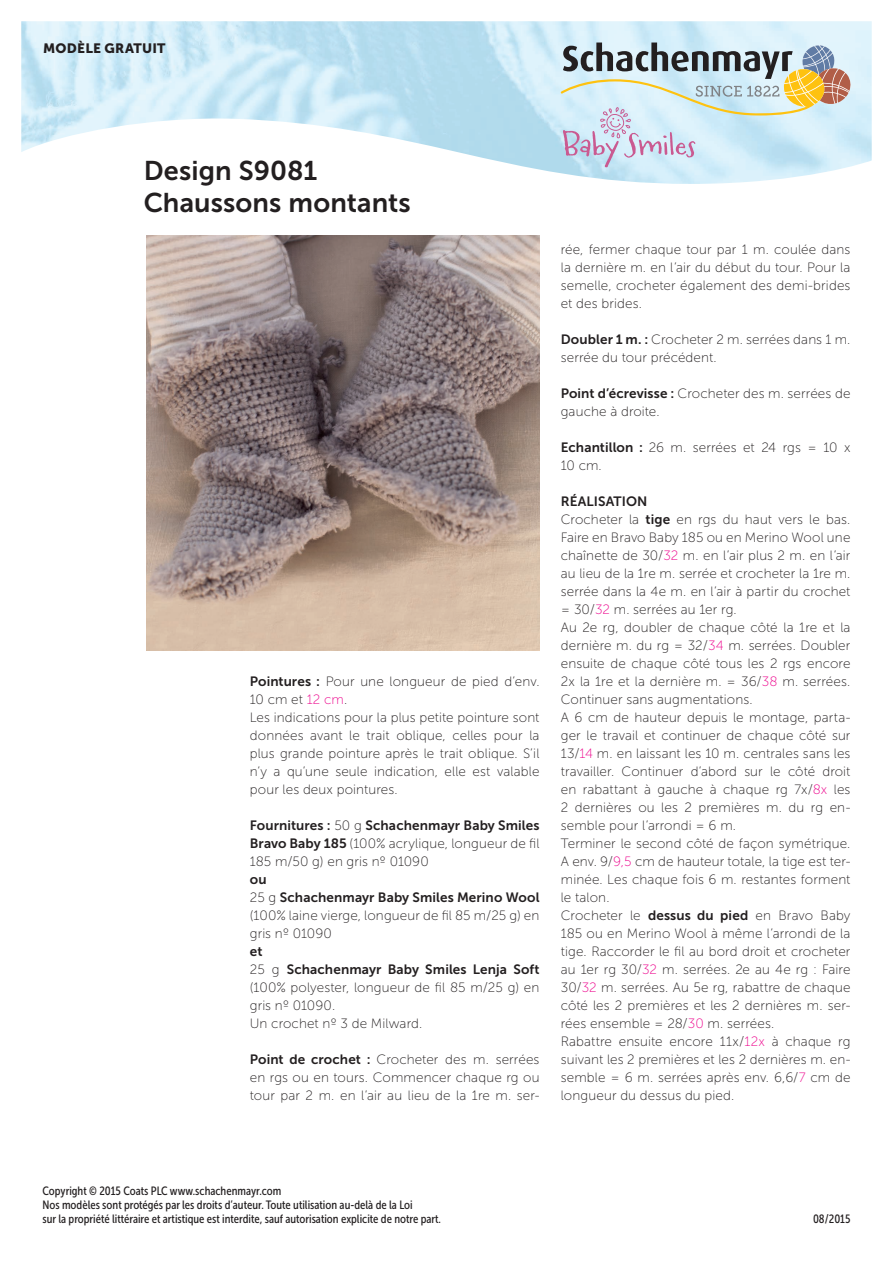
<style>
.page{position:relative;width:893px;height:1263px;background:#fff}
.page>*{position:absolute;margin:0;border:0;box-sizing:border-box;transform-origin:0 0}
.t1{font:27px/31.5px "Museo Sans 700";letter-spacing:.005em;color:#231f20}
.t2{font:13.5px/18px "Museo Sans 100";letter-spacing:.01em;color:#231f20}
.t3{font:13.5px/18px "Museo Sans 700";letter-spacing:.01em;color:#231f20}
.t4{font:13.5px "Museo Sans 900";letter-spacing:.02em;color:#231f20}
.t5{font:12px/14.4px "Museo Sans Cond 500";color:#231f20}
.s1{font-family:"Museo Sans 700"}
.s2{color:#ed028c}
.s3{font-family:"Museo Sans 100"}
</style>
<div class="page">
<img style="left:21px;top:21px;width:851px;height:163px">
<svg style="left:561px;top:43px;width:289px;height:124px;background:#c4d2d6"></svg>
<img style="left:146px;top:235px;width:393px;height:415px">
<p class="t4" style="left:43px;top:40px;width:124px">MODÈLE GRATUIT</p>
<h1 class="t1" style="left:144px;top:155px;width:269px">Design S9081<br>Chaussons montants</h1>
<p class="t2" style="left:250px;top:672px;width:291px"><span class="s1">Pointures :</span> Pour une longueur de pied d’env.<br>10 cm et <span class="s2">12 cm</span>.<br>Les indications pour la plus petite pointure sont données avant le trait oblique, celles pour la plus grande pointure après le trait oblique. S’il n’y a qu’une seule indication, elle est valable pour les deux pointures.</p>
<p class="t3" style="left:250px;top:816px;width:291px">Fournitures : <span class="s3">50 g</span> Schachenmayr Baby Smiles</p>
<p class="t2" style="left:250px;top:834px;width:291px"><span class="s1">Bravo Baby 185</span> (100% acrylique, longueur de fil<br>185 m/50 g) en gris nº 01090</p>
<p class="t3" style="left:250px;top:870px;width:291px">ou<br><span class="s3">25 g</span> Schachenmayr Baby Smiles Merino Wool</p>
<p class="t2" style="left:250px;top:906px;width:291px">(100% laine vierge, longueur de fil 85 m/25 g) en gris nº 01090</p>
<p class="t3" style="left:250px;top:942px;width:291px">et<br><span class="s3">25 g</span> Schachenmayr Baby Smiles Lenja Soft</p>
<p class="t2" style="left:250px;top:978px;width:291px">(100% polyester, longueur de fil 85 m/25 g) en gris nº 01090.<br>Un crochet nº 3 de Milward.</p>
<p class="t2" style="left:250px;top:1050px;width:291px;text-align:justify"><span class="s1">Point de crochet :</span> Crocheter des m. serrées en rgs ou en tours. Commencer chaque rg ou tour par 2 m. en l’air au lieu de la 1re m. ser-</p>
<p class="t2" style="left:561px;top:240px;width:291px;text-align:justify">rée, fermer chaque tour par 1 m. coulée dans la dernière m. en l’air du début du tour. Pour la semelle, crocheter également des demi-brides et des brides.</p>
<p class="t2" style="left:561px;top:330px;width:291px"><span class="s1">Doubler 1 m. :</span> Crocheter 2 m. serrées dans 1 m. serrée du tour précédent.</p>
<p class="t2" style="left:561px;top:384px;width:291px"><span class="s1">Point d’écrevisse :</span> Crocheter des m. serrées de gauche à droite.</p>
<p class="t2" style="left:561px;top:438px;width:291px"><span class="s1">Echantillon :</span> 26 m. serrées et 24 rgs = 10 x<br>10 cm.</p>
<p class="t3" style="left:561px;top:492px;width:88px">RÉALISATION</p>
<p class="t2" style="left:561px;top:510px;width:291px">Crocheter la <span class="s1">tige</span> en rgs du haut vers le bas.<br>Faire en Bravo Baby 185 ou en Merino Wool une chaînette de 30/<span class="s2">32</span> m. en l’air plus 2 m. en l’air au lieu de la 1re m. serrée et crocheter la 1re m. serrée dans la 4e m. en l’air à partir du crochet = 30/<span class="s2">32</span> m. serrées au 1er rg.<br>Au 2e rg, doubler de chaque côté la 1re et la dernière m. du rg = 32/<span class="s2">34</span> m. serrées. Doubler ensuite de chaque côté tous les 2 rgs encore 2x la 1re et la dernière m. = 36/<span class="s2">38</span> m. serrées.<br>Continuer sans augmentations.<br>A 6 cm de hauteur depuis le montage, parta&shy;ger le travail et continuer de chaque côté sur 13/<span class="s2">14</span> m. en laissant les 10 m. centrales sans les travailler. Continuer d’abord sur le côté droit en rabattant à gauche à chaque rg 7x/<span class="s2">8x</span> les 2 dernières ou les 2 premières m. du rg en&shy;semble pour l’arrondi = 6 m.<br>Terminer le second côté de façon symétrique.<br>A env. 9/<span class="s2">9,5</span> cm de hauteur totale, la tige est ter&shy;minée. Les chaque fois 6 m. restantes forment le talon.<br>Crocheter le <span class="s1">dessus du pied</span> en Bravo Baby 185 ou en Merino Wool à même l’arrondi de la tige. Raccorder le fil au bord droit et crocheter au 1er rg 30/<span class="s2">32</span> m. serrées. 2e au 4e rg : Faire 30/<span class="s2">32</span> m. serrées. Au 5e rg, rabattre de chaque côté les 2 premières et les 2 dernières m. ser&shy;rées ensemble = 28/<span class="s2">30</span> m. serrées.<br>Rabattre ensuite encore 11x/<span class="s2">12x</span> à chaque rg suivant les 2 premières et les 2 dernières m. en&shy;semble = 6 m. serrées après env. 6,6/<span class="s2">7</span> cm de longueur du dessus du pied.</p>
<p class="t5" style="left:43px;top:1183px;width:400px">Copyright © 2015 Coats PLC www.schachenmayr.com<br>Nos modèles sont protégés par les droits d’auteur. Toute utilisation au-delà de la Loi<br>sur la propriété littéraire et artistique est interdite, sauf autorisation explicite de notre part.</p>
<p class="t5" style="left:813px;top:1212px;width:39px">08/2015</p>
</div>
